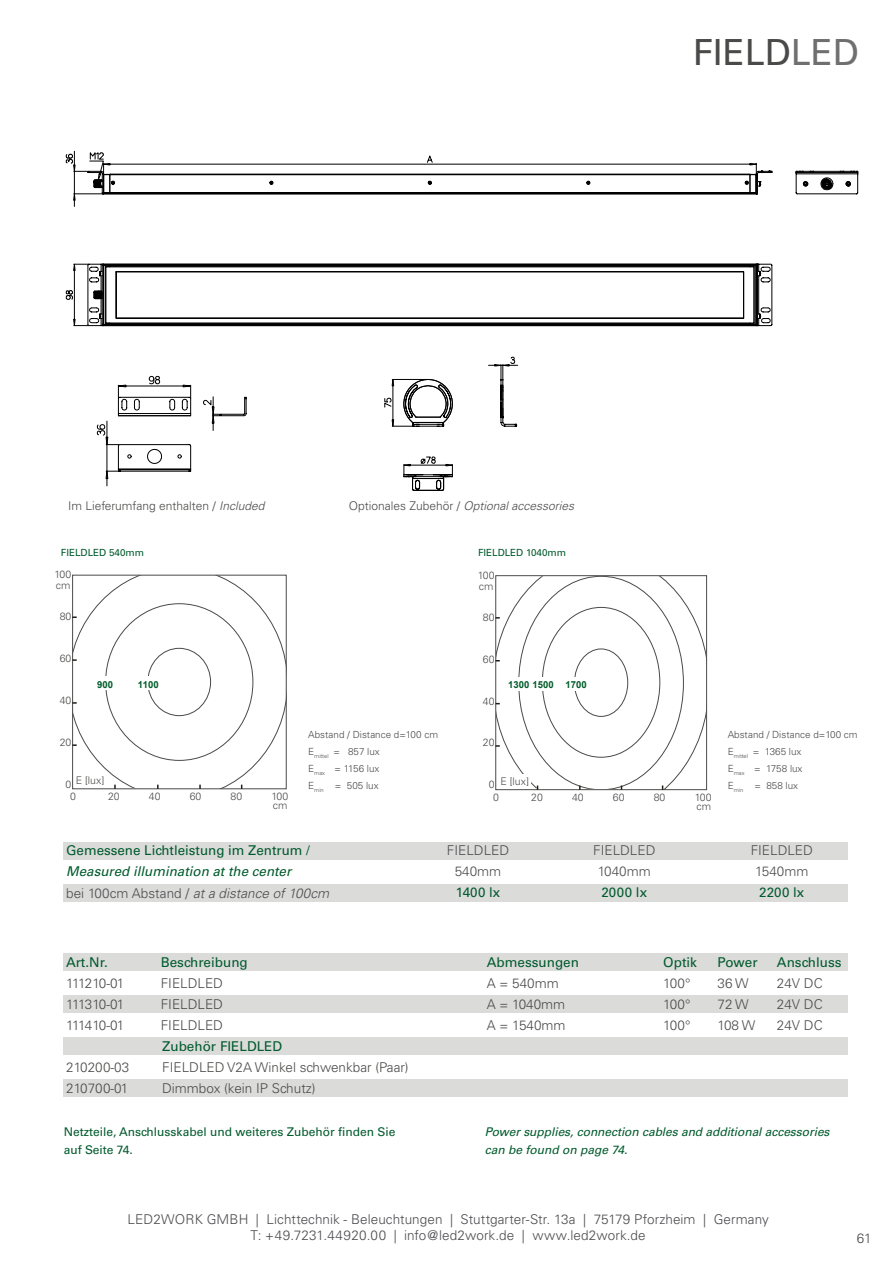
<style>
.page{position:relative;width:893px;height:1263px;background:#fff}
.page>*{position:absolute;margin:0;border:0;box-sizing:border-box;transform-origin:0 0}
.t1{font:36px "Univers";color:#4a4a49}
.t2{font:300 13.5px/21px "Univers";color:#4a4a49}
.t3{font:300 13.5px/21px "Univers";letter-spacing:.005em;color:#4c4b4e;text-align:center}
.t4{font:13.5px/21px "Univers";color:#005a2c}
.t5{font:300 13.5px/21px "Univers";letter-spacing:-.075em;color:#4a4a49}
.t6{font:italic 300 13.5px "Univers";color:#4c4b4e}
.t7{font:300 13.5px/21px "Univers";letter-spacing:-.025em;color:#4a4a49}
.t8{font:italic 12px/18px "Univers";letter-spacing:-.005em;color:#005a2c}
.t9{font:12px/18px "Univers";color:#005a2c}
.t10{font:italic 300 12px "Univers";color:#4a4a49}
.t11{font:300 12px "Univers";color:#4a4a49}
.t12{font:300 10.5px/13px "Univers";color:#4a4a49;text-align:center}
.t13{font:300 9.9px/17px "Univers";color:#4a4a49}
.t14{font:9.9px "Univers";color:#005a2c}
.t15{font:700 9.6px "Arial";color:#005c29}
.s1{color:#706f6f}
.s2{font-style:italic}
.s3{font-style:normal}
.s4{font-weight:400;color:#005a2c}
</style>
<div class="page">
<div style="left:64px;top:953px;width:784px;height:17px;background:#dbdbda"></div>
<div style="left:64px;top:996px;width:784px;height:17px;background:#dbdbda"></div>
<div style="left:64px;top:1038px;width:784px;height:17px;background:#dbdbda"></div>
<div style="left:64px;top:1079px;width:784px;height:17px;background:#dbdbda"></div>
<div style="left:64px;top:842px;width:784px;height:17px;background:#dbdbda"></div>
<div style="left:64px;top:884px;width:784px;height:17px;background:#dbdbda"></div>
<svg style="left:384px;top:357px;width:134px;height:134px"></svg>
<svg style="left:66px;top:263px;width:706px;height:64px"></svg>
<svg style="left:66px;top:151px;width:706px;height:56px"></svg>
<svg style="left:796px;top:171px;width:62px;height:23px"></svg>
<svg style="left:97px;top:376px;width:149px;height:110px"></svg>
<svg style="left:495px;top:575px;width:213px;height:216px"></svg>
<svg style="left:72px;top:574px;width:215px;height:216px"></svg>
<p class="t1" style="left:693px;top:31px;width:168px">FIELD<span class="s1">LED</span></p>
<p class="t11" style="left:68px;top:499px;width:198px">Im Lieferumfang enthalten / <span class="s2">Included</span></p>
<p class="t10" style="left:349px;top:499px;width:227px"><span class="s3">Optionales Zubehör /</span> Optional accessories</p>
<p class="t14" style="left:61px;top:546px;width:85px">FIELDLED 540mm</p>
<p class="t14" style="left:478px;top:546px;width:90px">FIELDLED 1040mm</p>
<p class="t12" style="left:55px;top:568px;width:18px">100</p>
<p class="t12" style="left:60px;top:610px;width:13px">80</p>
<p class="t12" style="left:60px;top:652px;width:13px">60</p>
<p class="t12" style="left:60px;top:694px;width:13px">40</p>
<p class="t12" style="left:60px;top:736px;width:13px">20</p>
<p class="t12" style="left:66px;top:778px;width:12px">0<br>0</p>
<p class="t12" style="left:56px;top:579px;width:16px">cm</p>
<p class="t15" style="left:97px;top:677px;width:17px">900</p>
<p class="t15" style="left:138px;top:677px;width:22px">1100</p>
<p class="t12" style="left:76px;top:773px;width:30px">E [lux]</p>
<p class="t12" style="left:108px;top:790px;width:13px">20</p>
<p class="t12" style="left:149px;top:790px;width:13px">40</p>
<p class="t12" style="left:190px;top:790px;width:13px">60</p>
<p class="t12" style="left:231px;top:790px;width:13px">80</p>
<p class="t12" style="left:271px;top:790px;width:18px">100</p>
<p class="t12" style="left:478px;top:569px;width:18px">100</p>
<p class="t12" style="left:483px;top:611px;width:13px">80</p>
<p class="t12" style="left:483px;top:652px;width:13px">60</p>
<p class="t12" style="left:483px;top:694px;width:13px">40</p>
<p class="t12" style="left:483px;top:736px;width:13px">20</p>
<p class="t12" style="left:489px;top:778px;width:12px">0<br>0</p>
<p class="t12" style="left:479px;top:579px;width:16px">cm</p>
<p class="t15" style="left:508px;top:678px;width:80px">1300 1500 1700</p>
<p class="t13" style="left:308px;top:726px;width:131px">Abstand / Distance d=100 cm<br>E<sub>mittel</sub> = 857 lux<br>E<sub>max</sub> = 1156 lux<br>E<sub>min</sub> = 505 lux</p>
<p class="t13" style="left:728px;top:726px;width:131px">Abstand / Distance d=100 cm<br>E<sub>mittel</sub> = 1365 lux<br>E<sub>max</sub> = 1758 lux<br>E<sub>min</sub> = 858 lux</p>
<p class="t12" style="left:500px;top:774px;width:30px">E [lux]</p>
<p class="t12" style="left:531px;top:791px;width:13px">20</p>
<p class="t12" style="left:572px;top:791px;width:13px">40</p>
<p class="t12" style="left:613px;top:791px;width:13px">60</p>
<p class="t12" style="left:654px;top:791px;width:13px">80</p>
<p class="t12" style="left:695px;top:791px;width:18px">100</p>
<p class="t12" style="left:273px;top:799px;width:16px">cm</p>
<p class="t12" style="left:696px;top:800px;width:16px">cm</p>
<p class="t4" style="left:66px;top:840px;width:245px">Gemessene Lichtleistung im Zentrum /<br><span class="s2">Measured illumination at the center</span></p>
<p class="t3" style="left:447px;top:840px;width:64px">FIELDLED<br>540mm<br><span class="s4">1400 lx</span></p>
<p class="t3" style="left:593px;top:840px;width:64px">FIELDLED<br>1040mm<br><span class="s4">2000 lx</span></p>
<p class="t3" style="left:751px;top:840px;width:64px">FIELDLED<br>1540mm</p>
<p class="t6" style="left:66px;top:885px;width:264px"><span class="s3">bei 100cm Abstand /</span> at a distance of 100cm</p>
<p class="t4" style="left:759px;top:882px;width:47px">2200 lx</p>
<p class="t5" style="left:66px;top:951px;width:59px"><span class="s4">Art.Nr.<br></span>111210-01<br>111310-01<br>111410-01</p>
<p class="t2" style="left:66px;top:1056px;width:65px">210200-03<br>210700-01</p>
<p class="t2" style="left:161px;top:951px;width:89px"><span class="s4">Beschreibung<br></span>FIELDLED<br>FIELDLED<br>FIELDLED</p>
<p class="t2" style="left:487px;top:951px;width:94px"><span class="s4">Abmessungen<br></span>A = 540mm<br>A = 1040mm<br>A = 1540mm</p>
<p class="t7" style="left:663px;top:951px;width:35px"><span class="s4">Optik<br></span>100°<br>100°<br>100°</p>
<p class="t2" style="left:717px;top:951px;width:42px"><span class="s4">Power<br></span>36 W<br>72 W<br>108 W</p>
<p class="t2" style="left:777px;top:951px;width:66px"><span class="s4">Anschluss<br></span>24V DC<br>24V DC<br>24V DC</p>
<p class="t2" style="left:162px;top:1036px;width:248px"><span class="s4">Zubehör FIELDLED<br></span>FIELDLED V2A Winkel schwenkbar (Paar)<br>Dimmbox (kein IP Schutz)</p>
<p class="t9" style="left:64px;top:1123px;width:333px">Netzteile, Anschlusskabel und weiteres Zubehör finden Sie auf Seite 74.</p>
<p class="t8" style="left:485px;top:1123px;width:346px">Power supplies, connection cables and additional accessories can be found on page 74.</p>
<p class="t3" style="left:128px;top:1211px;width:643px;line-height:16.2px">LED2WORK GMBH | Lichttechnik - Beleuchtungen | Stuttgarter-Str. 13a | 75179 Pforzheim | Germany<br>T: +49.7231.44920.00 | info@led2work.de | www.led2work.de</p>
<p class="t2" style="left:857px;top:1227px;width:17px">61</p>
</div>
